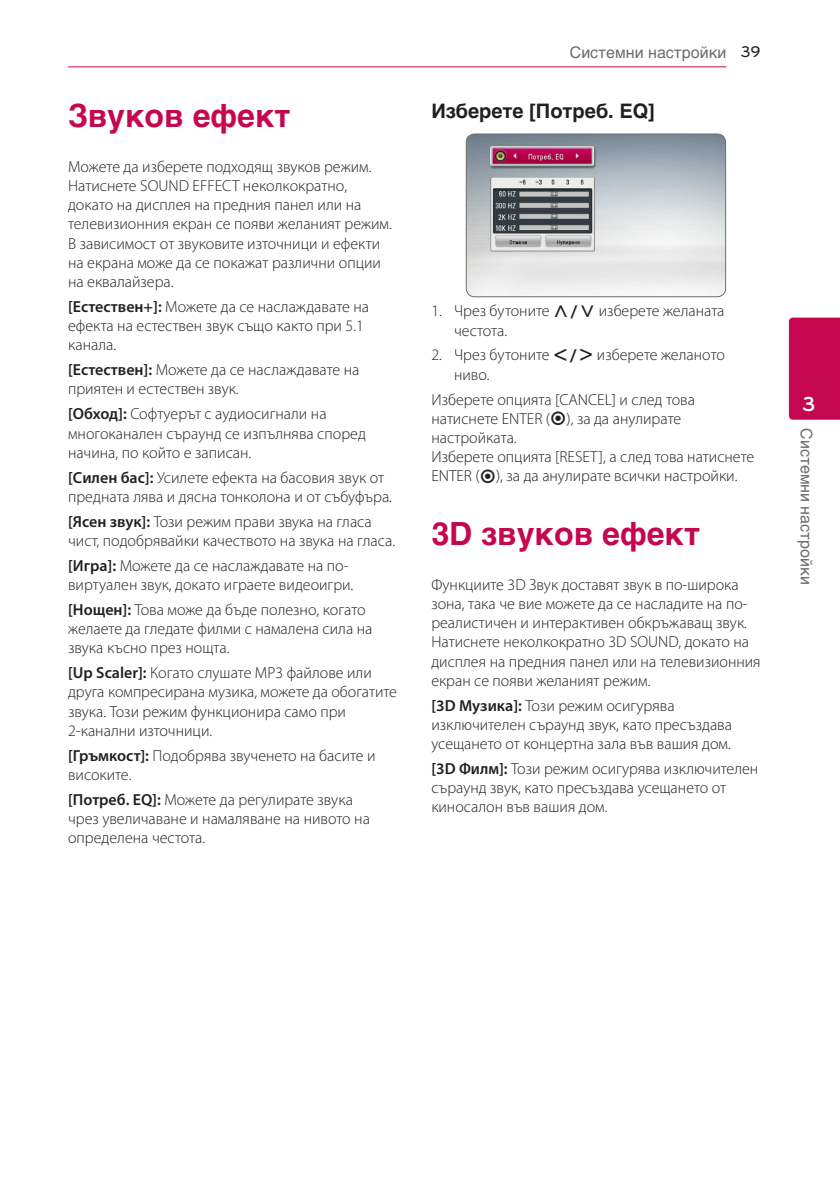
<style>
.page{position:relative;width:840px;height:1191px;background:#fff}
.page>*{position:absolute;margin:0;border:0;box-sizing:border-box;transform-origin:0 0}
.Title_1{font:700 32px "Helvetica Cyr";color:#c50750}
.t1{font:700 21px "Bryant LG";color:#fff}
.Title_3{font:700 20px "Helvetica Cyr";color:#231f20}
.Content_text_Light{font:300 16px/19.2px "Myriad Pro";color:#231f20}
.Content_text_Num{font:300 16px/19.2px "Myriad Pro";color:#231f20}
.t2{font:16px "Helvetica Cyr Upright";color:#6c6d70}
.s1{font-weight:600}
.s2{font-family:"Bryant LG";font-weight:500;color:#231f20}
.s3{font-family:"UPSYS Common";font-weight:400}
</style>
<div class="page">
<hr style="left:68px;top:66px;width:658px;height:1px;background:#c50750">
<div style="left:788px;top:317px;width:51px;height:103px;background:#c50750"></div>
<img style="left:467px;top:134px;width:258px;height:163px">
<div style="left:465px;top:133px;width:260px;height:164px;border:1px solid #6c6d70;border-radius:9px"></div>
<p class="Title_1" style="left:68px;top:98px;width:224px">Звуков ефект</p>
<p class="Content_text_Light" style="left:68px;top:157px;width:325px">Можете да изберете подходящ звуков режим.<br>Натиснете SOUND EFFECT неколкократно, докато на дисплея на предния панел или на телевизионния екран се появи желаният режим.<br>В зависимост от звуковите източници и ефекти на екрана може да се покажат различни опции на еквалайзера.</p>
<p class="Content_text_Light" style="left:68px;top:297px;width:302px"><span class="s1">[Естествен+]:</span> Можете да се наслаждавате на ефекта на естествен звук също както при 5.1 канала.</p>
<p class="Content_text_Light" style="left:68px;top:360px;width:293px"><span class="s1">[Естествен]:</span> Можете да се наслаждавате на приятен и естествен звук.</p>
<p class="Content_text_Light" style="left:68px;top:404px;width:299px"><span class="s1">[Обход]:</span> Софтуерът с аудиосигнали на многоканален съраунд се изпълнява според начина, по който е записан.</p>
<p class="Content_text_Light" style="left:68px;top:467px;width:325px"><span class="s1">[Силен бас]:</span> Усилете ефекта на басовия звук от предната лява и дясна тонколона и от събуфъра.</p>
<p class="Content_text_Light" style="left:68px;top:511px;width:328px"><span class="s1">[Ясен звук]:</span> Този режим прави звука на гласа чист, подобрявайки качеството на звука на гласа.</p>
<p class="Content_text_Light" style="left:68px;top:556px;width:287px"><span class="s1">[Игра]:</span> Можете да се наслаждавате на по&shy;виртуален звук, докато играете видеоигри.</p>
<p class="Content_text_Light" style="left:68px;top:600px;width:306px"><span class="s1">[Нощен]:</span> Това може да бъде полезно, когато желаете да гледате филми с намалена сила на звука късно през нощта.</p>
<p class="Content_text_Light" style="left:68px;top:663px;width:330px"><span class="s1">[Up Scaler]:</span> Когато слушате MP3 файлове или друга компресирана музика, можете да обогатите звука. Този режим функционира само при 2-канални източници.</p>
<p class="Content_text_Light" style="left:68px;top:745px;width:309px"><span class="s1">[Гръмкост]:</span> Подобрява звученето на басите и високите.</p>
<p class="Content_text_Light" style="left:68px;top:789px;width:303px"><span class="s1">[Потреб. EQ]:</span> Можете да регулирате звука чрез увеличаване и намаляване на нивото на определена честота.</p>
<p class="t2" style="left:569px;top:43px;width:192px">Системни настройки <span class="s2">39</span></p>
<p class="Title_3" style="left:431px;top:99px;width:225px">Изберете [Потреб. EQ]</p>
<p class="Content_text_Num" style="left:454px;top:301px;width:272px;text-indent:-23px">1. Чрез бутоните <span class="s3">W/S</span> изберете желаната честота.</p>
<p class="Content_text_Num" style="left:454px;top:345px;width:272px;text-indent:-23px">2. Чрез бутоните <span class="s3">A/D</span> изберете желаното ниво.</p>
<p class="Content_text_Light" style="left:431px;top:389px;width:324px">Изберете опцията [CANCEL] и след това натиснете ENTER (<span class="s3">b</span>), за да анулирате настройката.<br>Изберете опцията [RESET], а след това натиснете ENTER (<span class="s3">b</span>), за да анулирате всички настройки.</p>
<p class="Title_1" style="left:431px;top:515px;width:270px">3D звуков ефект</p>
<p class="Content_text_Light" style="left:431px;top:574px;width:330px">Функциите 3D Звук доставят звук в по-широка зона, така че вие можете да се насладите на по&shy;реалистичен и интерактивен обкръжаващ звук.<br>Натиснете неколкократно 3D SOUND, докато на дисплея на предния панел или на телевизионния екран се появи желаният режим.</p>
<p class="Content_text_Light" style="left:431px;top:695px;width:302px"><span class="s1">[3D Музика]:</span> Този режим осигурява изключителен съраунд звук, като пресъздава усещането от концертна зала във вашия дом.</p>
<p class="Content_text_Light" style="left:431px;top:759px;width:328px"><span class="s1">[3D Филм]:</span> Този режим осигурява изключителен съраунд звук, като пресъздава усещането от киносалон във вашия дом.</p>
<h2 class="t1" style="left:801px;top:391px;width:15px">3</h2>
<p class="t2" style="left:814px;top:428px;width:158px;rotate:90deg">Системни настройки</p>
</div>
